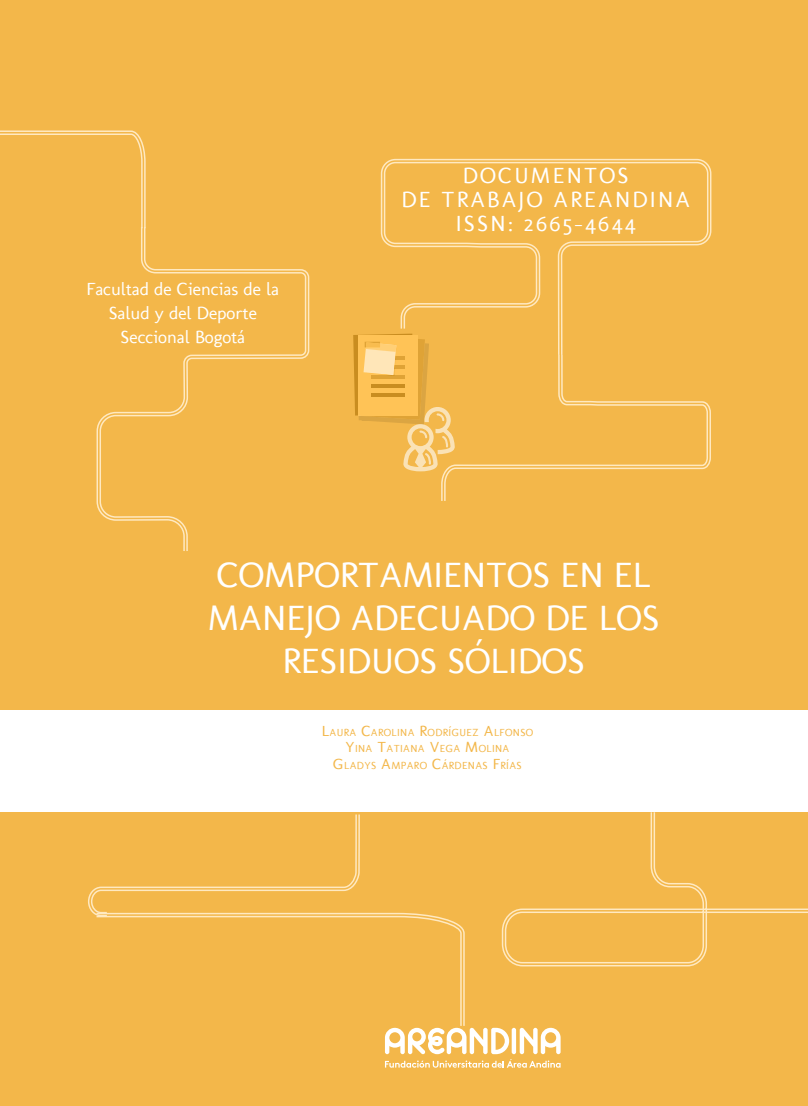
<style>
.page{position:relative;width:808px;height:1106px;background:#f3b74a}
.page>*{position:absolute;margin:0;border:0;box-sizing:border-box;transform-origin:0 0}
.t1{font:36px/43.2px "Molengo";color:#fff;text-align:center}
.t2{font:22.5px/24px "Molengo";letter-spacing:.1em;color:#fff;text-align:center}
.t3{font:18px/24px "Molengo";color:#fff;text-align:center}
.t4{font:10.5px/16.5px "Molengo";letter-spacing:.035em;color:#f3b74a;text-align:center}
.s1{font-size:15px}
</style>
<div class="page">
<svg style="left:88px;top:814px;width:272px;height:101px"></svg>
<svg style="left:95px;top:912px;width:370px;height:114px"></svg>
<svg style="left:95px;top:915px;width:367px;height:111px"></svg>
<svg style="left:501px;top:812px;width:307px;height:155px"></svg>
<div style="left:0;top:710px;width:808px;height:102px;background:#fff"></div>
<svg style="left:353px;top:334px;width:87px;height:137px"></svg>
<svg style="left:443px;top:356px;width:268px;height:145px"></svg>
<svg style="left:380px;top:158px;width:332px;height:198px"></svg>
<svg style="left:385px;top:1027px;width:176px;height:40px"></svg>
<svg style="left:0;top:130px;width:146px;height:95px"></svg>
<svg style="left:96px;top:225px;width:211px;height:326px"></svg>
<h3 class="t3" style="left:87px;top:276px;width:194px">Facultad de Ciencias de la<br>Salud y del Deporte<br>Seccional Bogotá</h3>
<h2 class="t2" style="left:401px;top:163px;width:290px">DOCUMENTOS<br>DE TRABAJO AREANDINA<br>ISSN: 2665-4644</h2>
<h1 class="t1" style="left:208px;top:553px;width:453px">COMPORTAMIENTOS EN EL<br>MANEJO ADECUADO DE LOS<br>RESIDUOS SÓLIDOS</h1>
<p class="t4" style="left:322px;top:723px;width:213px"><span class="s1">L</span>AURA <span class="s1">C</span>AROLINA <span class="s1">R</span>ODRÍGUEZ <span class="s1">A</span>LFONSO<br><span class="s1">Y</span>INA <span class="s1">T</span>ATIANA <span class="s1">V</span>EGA <span class="s1">M</span>OLINA<br><span class="s1">G</span>LADYS <span class="s1">A</span>MPARO <span class="s1">C</span>ÁRDENAS <span class="s1">F</span>RÍAS</p>
</div>
